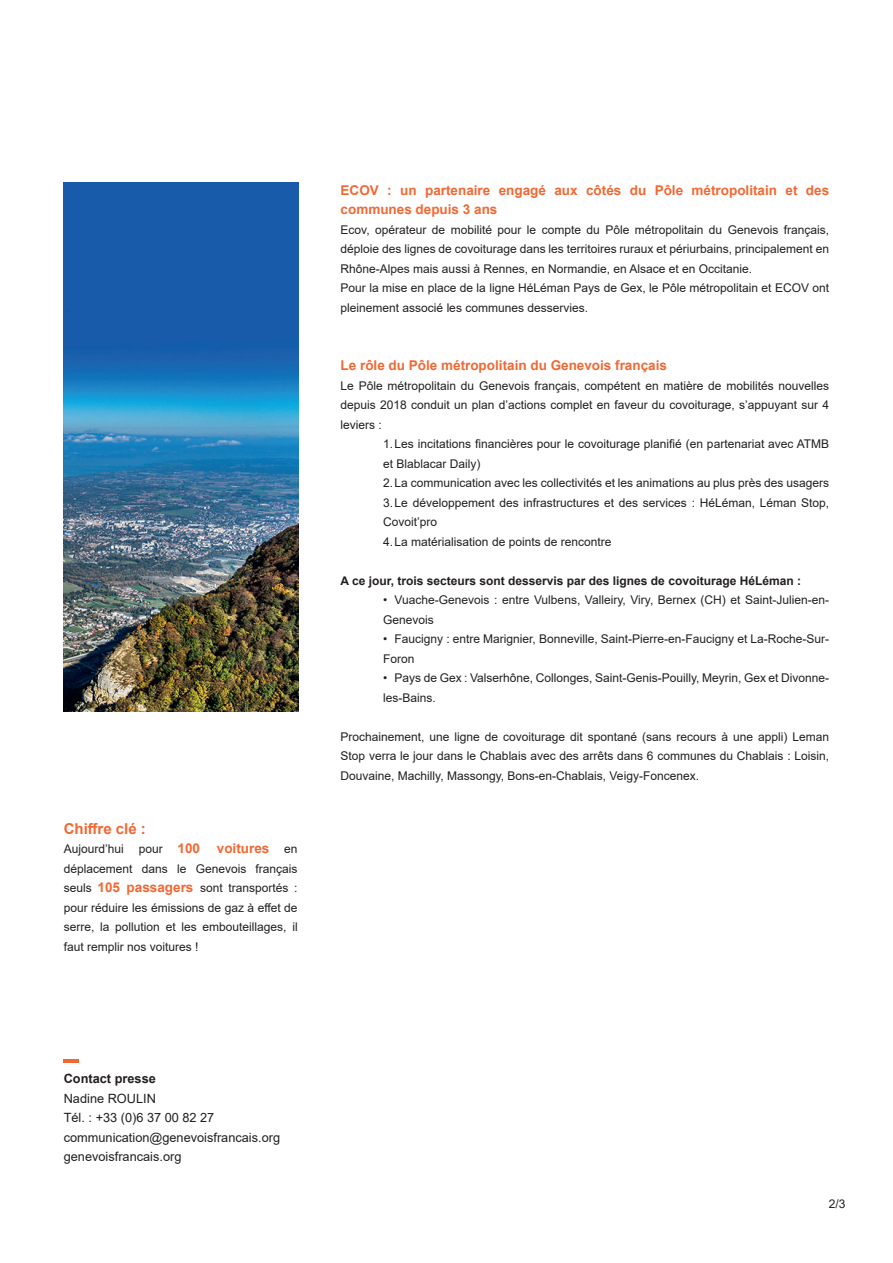
<style>
.page{position:relative;width:893px;height:1263px;background:#fff}
.page>*{position:absolute;margin:0;border:0;box-sizing:border-box;transform-origin:0 0}
.t1{font:700 15px "Arial";color:#f26833}
.t2{font:700 13.5px/19.5px "Arial";color:#f26833}
.t3{font:12.75px/19.5px "Arial";color:#231f20}
.t4{font:700 12.75px "Arial";color:#231f20}
.t5{font:12px/19.5px "Arial";color:#231f20}
.t6{font:700 12px "Arial";color:#231f20}
.s1{font-weight:700;font-size:13.5px;color:#f26833}
</style>
<div class="page">
<img style="left:64px;top:183px;width:235px;height:529px">
<hr style="left:64px;top:1059px;width:15px;height:3px;background:#f26833">
<p class="t1" style="left:64px;top:818px;width:84px">Chiffre clé :</p>
<p class="t5" style="left:64px;top:839px;width:235px;text-align:justify">Aujourd’hui pour <span class="s1">100 voitures</span> en déplacement dans le Genevois français seuls <span class="s1">105 passagers</span> sont transportés : pour réduire les émissions de gaz à effet de serre, la pollution et les embouteillages, il faut remplir nos voitures !</p>
<p class="t2" style="left:341px;top:180px;width:490px">ECOV : un partenaire engagé aux côtés du Pôle métropolitain et des communes depuis 3 ans</p>
<p class="t5" style="left:341px;top:220px;width:490px">Ecov, opérateur de mobilité pour le compte du Pôle métropolitain du Genevois français, déploie des lignes de covoiturage dans les territoires ruraux et périurbains, principalement en Rhône-Alpes mais aussi à Rennes, en Normandie, en Alsace et en Occitanie.<br>Pour la mise en place de la ligne HéLéman Pays de Gex, le Pôle métropolitain et ECOV ont pleinement associé les communes desservies.</p>
<p class="t2" style="left:341px;top:356px;width:328px">Le rôle du Pôle métropolitain du Genevois français</p>
<p class="t5" style="left:341px;top:376px;width:490px;text-align:justify">Le Pôle métropolitain du Genevois français, compétent en matière de mobilités nouvelles depuis 2018 conduit un plan d’actions complet en faveur du covoiturage, s’appuyant sur 4 leviers :</p>
<p class="t5" style="left:383px;top:434px;width:448px">1.Les incitations financières pour le covoiturage planifié (en partenariat avec ATMB et Blablacar Daily)<br>2.La communication avec les collectivités et les animations au plus près des usagers 3.Le développement des infrastructures et des services : HéLéman, Léman Stop, Covoit’pro<br>4.La matérialisation de points de rencontre</p>
<p class="t6" style="left:341px;top:572px;width:462px">A ce jour, trois secteurs sont desservis par des lignes de covoiturage HéLéman :</p>
<p class="t5" style="left:383px;top:590px;width:448px">• Vuache-Genevois : entre Vulbens, Valleiry, Viry, Bernex (CH) et Saint-Julien-en-<br>Genevois</p>
<p class="t5" style="left:383px;top:629px;width:448px">• Faucigny : entre Marignier, Bonneville, Saint-Pierre-en-Faucigny et La-Roche-Sur-<br>Foron</p>
<p class="t5" style="left:383px;top:668px;width:448px">• Pays de Gex : Valserhône, Collonges, Saint-Genis-Pouilly, Meyrin, Gex et Divonne&shy;les-Bains.</p>
<p class="t5" style="left:341px;top:727px;width:490px;text-align:justify">Prochainement, une ligne de covoiturage dit spontané (sans recours à une appli) Leman Stop verra le jour dans le Chablais avec des arrêts dans 6 communes du Chablais : Loisin, Douvaine, Machilly, Massongy, Bons-en-Chablais, Veigy-Foncenex.</p>
<p class="t4" style="left:64px;top:1070px;width:94px">Contact presse</p>
<p class="t3" style="left:64px;top:1088px;width:218px">Nadine ROULIN<br>Tél. : +33 (0)6 37 00 82 27 communication@genevoisfrancais.org genevoisfrancais.org</p>
<p class="t5" style="left:829px;top:1193px;width:18px">2/3</p>
</div>
